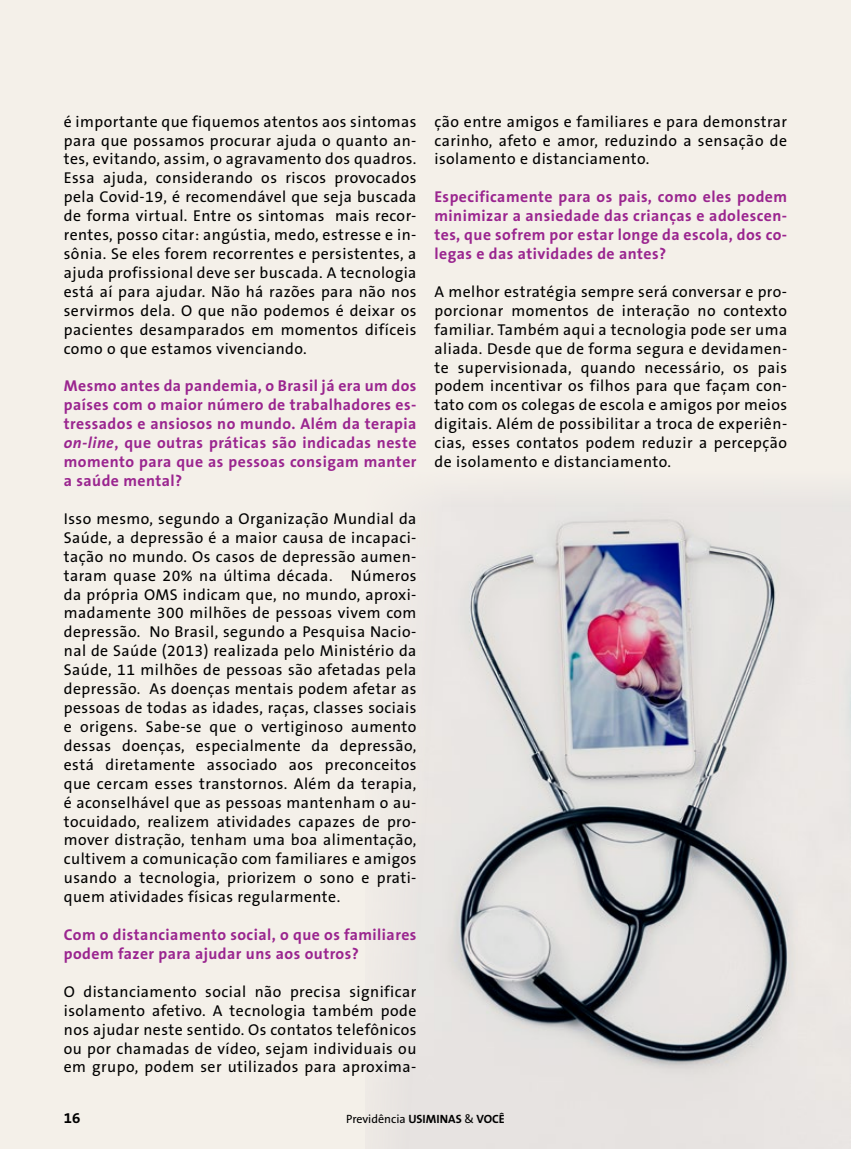
<style>
.page{position:relative;width:851px;height:1149px;background:#fff}
.page>*{position:absolute;margin:0;border:0;box-sizing:border-box;transform-origin:0 0}
.t1{font:15.75px/18.9px "The Sans B5 Plain";letter-spacing:.03em;color:#000;text-align:justify}
.t2{font:700 15.75px/18.9px "The Sans B7";letter-spacing:.03em;color:#9a258f;text-align:justify}
.t3{font:700 15px "The Sans B7";color:#000}
.t4{font:12px "The Sans B5 Plain";color:#000}
.s1{font-style:italic}
.s2{font-family:"The Sans B7";font-weight:700}
</style>
<div class="page">
<div style="left:0;top:0;width:850px;height:1148px;background:#f4f0e9"></div>
<img style="left:387px;top:497px;width:463px;height:651px">
<p class="t1" style="left:64px;top:112px;width:354px">é importante que fiquemos atentos aos sintomas para que possamos procurar ajuda o quanto an&shy;tes, evitando, assim, o agravamento dos quadros.<br>Essa ajuda, considerando os riscos provocados pela Covid-19, é recomendável que seja buscada de forma virtual. Entre os sintomas mais recor&shy;rentes, posso citar: angústia, medo, estresse e in&shy;sônia. Se eles forem recorrentes e persistentes, a ajuda profissional deve ser buscada. A tecnologia está aí para ajudar. Não há razões para não nos servirmos dela. O que não podemos é deixar os pacientes desamparados em momentos difíceis como o que estamos vivenciando.</p>
<p class="t2" style="left:64px;top:377px;width:354px">Mesmo antes da pandemia, o Brasil já era um dos países com o maior número de trabalhadores es&shy;tressados e ansiosos no mundo. Além da terapia <span class="s1">on-line</span>, que outras práticas são indicadas neste momento para que as pessoas consigam manter a saúde mental?</p>
<p class="t1" style="left:64px;top:509px;width:354px">Isso mesmo, segundo a Organização Mundial da Saúde, a depressão é a maior causa de incapaci&shy;tação no mundo. Os casos de depressão aumen&shy;taram quase 20% na última década. Números da própria OMS indicam que, no mundo, aproxi&shy;madamente 300 milhões de pessoas vivem com depressão. No Brasil, segundo a Pesquisa Nacio&shy;nal de Saúde (2013) realizada pelo Ministério da Saúde, 11 milhões de pessoas são afetadas pela depressão. As doenças mentais podem afetar as pessoas de todas as idades, raças, classes sociais e origens. Sabe-se que o vertiginoso aumento dessas doenças, especialmente da depressão, está diretamente associado aos preconceitos que cercam esses transtornos. Além da terapia, é aconselhável que as pessoas mantenham o au&shy;tocuidado, realizem atividades capazes de pro&shy;mover distração, tenham uma boa alimentação, cultivem a comunicação com familiares e amigos usando a tecnologia, priorizem o sono e prati&shy;quem atividades físicas regularmente.</p>
<p class="t2" style="left:64px;top:925px;width:354px">Com o distanciamento social, o que os familiares podem fazer para ajudar uns aos outros?</p>
<p class="t1" style="left:64px;top:982px;width:354px">O distanciamento social não precisa significar isolamento afetivo. A tecnologia também pode nos ajudar neste sentido. Os contatos telefônicos ou por chamadas de vídeo, sejam individuais ou em grupo, podem ser utilizados para aproxima-</p>
<p class="t1" style="left:434px;top:112px;width:354px">ção entre amigos e familiares e para demonstrar carinho, afeto e amor, reduzindo a sensação de isolamento e distanciamento.</p>
<p class="t2" style="left:434px;top:188px;width:354px">Especificamente para os pais, como eles podem minimizar a ansiedade das crianças e adolescen&shy;tes, que sofrem por estar longe da escola, dos co&shy;legas e das atividades de antes?</p>
<p class="t1" style="left:434px;top:282px;width:354px">A melhor estratégia sempre será conversar e pro&shy;porcionar momentos de interação no contexto familiar. Também aqui a tecnologia pode ser uma aliada. Desde que de forma segura e devidamen&shy;te supervisionada, quando necessário, os pais podem incentivar os filhos para que façam con&shy;tato com os colegas de escola e amigos por meios digitais. Além de possibilitar a troca de experiên&shy;cias, esses contatos podem reduzir a percepção de isolamento e distanciamento.</p>
<p class="t3" style="left:64px;top:1110px;width:18px">16</p>
<p class="t4" style="left:346px;top:1112px;width:160px">Previdência <span class="s2">USIMINAS</span> &amp; <span class="s2">VOCÊ</span></p>
</div>
